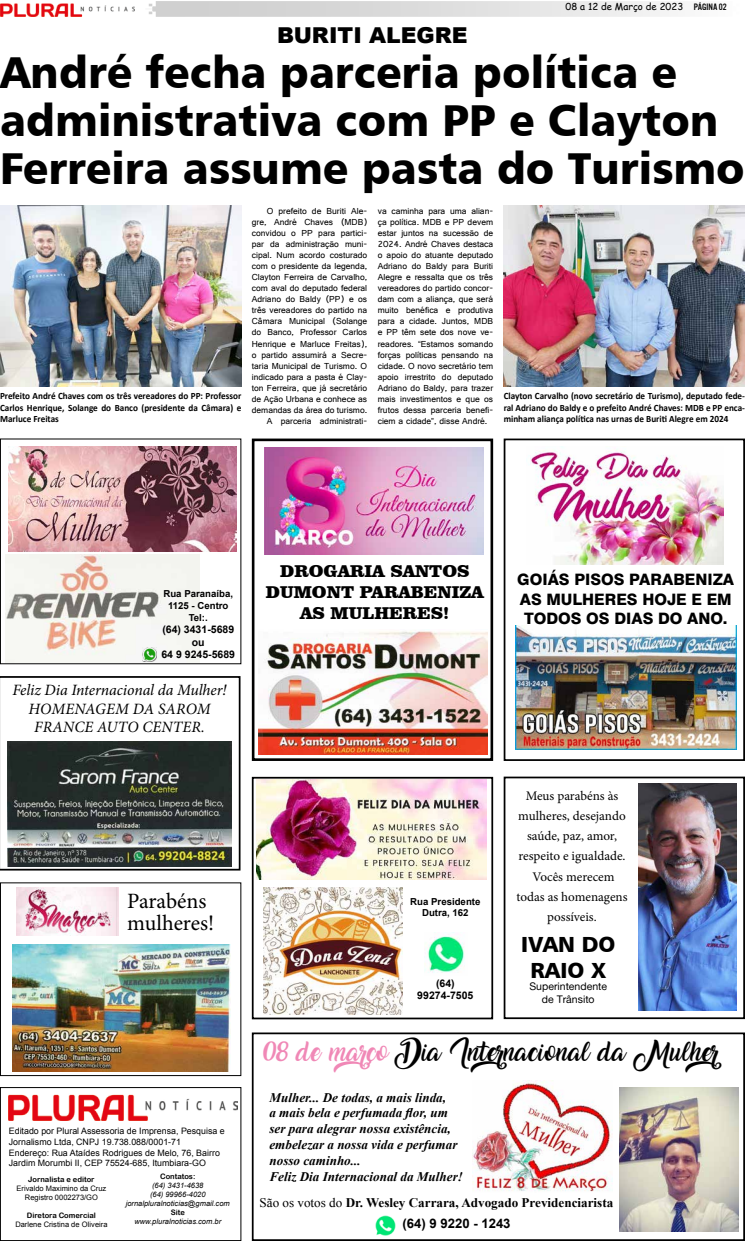
<style>
.page{position:relative;width:745px;height:1241px;background:#fff}
.page>*{position:absolute;margin:0;border:0;box-sizing:border-box;transform-origin:0 0}
.t1{font:44.62px/48.1px "Humanist 777 BT Black B";color:#000;scale:.96 1}
.t2{font:21.88px/21.9px "Minion Pro";color:#000}
.t3{font:900 21.88px "Arial";color:#000}
.t4{font:21.88px/26.2px "Humanist 777 BT Black B";color:#000;text-align:center}
.t5{font:900 17.5px/21px "Clarendon BT";color:#000;text-align:center}
.t6{font:17.5px "Amarillo";color:#000}
.t7{font:italic 15.75px/18.4px "Minion Pro";color:#000;text-align:center}
.t8{font:800 15.75px/19.2px "Swiss 721 BT";color:#000}
.t9{font:italic 700 13.12px/15.8px "Times New Roman";color:#000}
.t10{font:13.12px/20.1px "Minion Pro";color:#000;text-align:center}
.t11{font:700 13.12px "Times New Roman";color:#000}
.t12{font:700 13.12px "Arial";color:#000}
.t13{font:700 10.5px/12.6px "Arial";color:#000;text-align:center}
.t14{font:10.5px/12.6px "Alte Haas Grotesk";color:#000;text-align:center}
.t15{font:700 9.62px/11.5px "Calibri";color:#000;text-align:justify;scale:.95 1}
.t16{font:700 9.62px/11.5px "Arial";color:#000;text-align:center}
.t17{font:9.62px "Comic Sans MS";color:#000}
.t18{font:9.19px/11px "Gautami";color:#000;text-align:right}
.t19{font:8.84px/10.6px "Arial";color:#000}
.t20{font:italic 7.52px/9px "Arial";color:#000;text-align:center}
.t21{font:7.52px/9px "Arial";color:#000;text-align:center}
.t22{font:7.52px "Arial Rounded MT Bold";color:#000}
.s1{font-family:"U.S.101"}
.s2{color:#f088b6}
.s3{font-weight:400}
</style>
<div class="page">
<img style="left:256px;top:779px;width:230px;height:100px">
<svg style="left:148px;top:1px;width:521px;height:16px;background:#dedede"></svg>
<img style="left:0;top:3px;width:135px;height:14px">
<img style="left:9px;top:1094px;width:228px;height:25px">
<div style="left:0;top:1086px;width:241px;height:154px;border:1px solid #000"></div>
<img style="left:6px;top:554px;width:193px;height:108px">
<img style="left:142px;top:647px;width:14px;height:14px">
<img style="left:8px;top:446px;width:228px;height:105px">
<img style="left:16px;top:887px;width:102px;height:48px">
<img style="left:12px;top:944px;width:219px;height:127px">
<svg style="left:0;top:676px;width:240px;height:194px"></svg>
<img style="left:7px;top:741px;width:225px;height:125px">
<div style="left:252px;top:438px;width:241px;height:322px;border:3px solid #000"></div>
<img style="left:258px;top:631px;width:229px;height:123px">
<img style="left:264px;top:447px;width:218px;height:107px">
<img style="left:0;top:206px;width:241px;height:170px">
<img style="left:0;top:376px;width:242px;height:11px">
<svg style="left:503px;top:386px;width:241px;height:1px"></svg>
<img style="left:503px;top:206px;width:241px;height:180px">
<img style="left:515px;top:635px;width:220px;height:114px">
<div style="left:503px;top:438px;width:241px;height:322px;border:2px solid #000"></div>
<img style="left:530px;top:446px;width:192px;height:118px">
<svg style="left:515px;top:625px;width:221px;height:10px"></svg>
<div style="left:252px;top:776px;width:241px;height:243px;border:2px solid #000"></div>
<img style="left:263px;top:887px;width:139px;height:127px">
<img style="left:424px;top:932px;width:41px;height:41px">
<div style="left:503px;top:776px;width:241px;height:242px;border:2px solid #000"></div>
<img style="left:638px;top:783px;width:97px;height:227px">
<div style="left:252px;top:1032px;width:492px;height:208px;border:2px solid #000"></div>
<img style="left:619px;top:1087px;width:119px;height:144px">
<img style="left:375px;top:1215px;width:21px;height:21px">
<img style="left:472px;top:1080px;width:140px;height:112px">
<h2 class="t3" style="left:277px;top:19px;width:192px">BURITI ALEGRE</h2>
<p class="t17" style="left:565px;top:0;width:163px">08 a 12 de Março de 2023 <span class="s1">PÁGINa 02</span></p>
<h1 class="t1" style="left:0;top:47px;width:776px">André fecha parceria política e administrativa com PP e Clayton<br>Ferreira assume pasta do Turismo</h1>
<p class="t18" style="left:252px;top:205px;width:117px">O prefeito de Buriti Ale&shy;gre, André Chaves (MDB) convidou o PP para partici&shy;par da administração muni&shy;cipal. Num acordo costurado com o presidente da legenda,<br>Clayton Ferreira de Carvalho, com aval do deputado federal<br>Adriano do Baldy (PP) e os três vereadores do partido na<br>Câmara Municipal (Solange do Banco, Professor Carlos<br>Henrique e Marluce Freitas), o partido assumirá a Secre&shy;taria Municipal de Turismo. O indicado para a pasta é Clay&shy;ton Ferreira, que já secretário de Ação Urbana e conhece as demandas da área do turismo.<br>A parceria administrati-</p>
<p class="t18" style="left:377px;top:205px;width:117px;text-align:justify">va caminha para uma alian&shy;ça política. MDB e PP devem estar juntos na sucessão de 2024. André Chaves destaca o apoio do atuante deputado Adriano do Baldy para Buriti Alegre e ressalta que os três vereadores do partido concor&shy;dam com a aliança, que será muito benéfica e produtiva para a cidade. Juntos, MDB e PP têm sete dos nove ve&shy;readores. “Estamos somando forças políticas pensando na cidade. O novo secretário tem apoio irrestrito do deputado Adriano do Baldy, para trazer mais investimentos e que os frutos dessa parceria benefi&shy;ciem a cidade”, disse André.</p>
<p class="t15" style="left:0;top:390px;width:255px">Prefeito André Chaves com os três vereadores do PP: Professor Carlos Henrique, Solange do Banco (presidente da Câmara) e Marluce Freitas</p>
<p class="t15" style="left:503px;top:390px;width:255px">Clayton Carvalho (novo secretário de Turismo), deputado fede&shy;ral Adriano do Baldy e o prefeito André Chaves: MDB e PP enca&shy;minham aliança política nas urnas de Buriti Alegre em 2024</p>
<p class="t16" style="left:163px;top:588px;width:71px">Rua Paranaíba,<br>1125 - Centro<br>Tel:.</p>
<p class="t13" style="left:161px;top:623px;width:75px">(64) 3431-5689 ou<br>64 9 9245-5689</p>
<h3 class="t7" style="left:12px;top:681px;width:215px">Feliz Dia Internacional da Mulher!<br>HOMENAGEM DA SAROM<br>FRANCE AUTO CENTER.</h3>
<h2 class="t2" style="left:127px;top:889px;width:88px">Parabéns mulheres!</h2>
<p class="t19" style="left:9px;top:1125px;width:217px">Editado por Plural Assessoria de Imprensa, Pesquisa e Jornalismo Ltda, CNPJ 19.738.088/0001-71<br>Endereço: Rua Ataídes Rodrigues de Melo, 76, Bairro Jardim Morumbi II, CEP 75524-685, Itumbiara-GO</p>
<p class="t22" style="left:28px;top:1174px;width:68px">Jornalista e editor</p>
<p class="t21" style="left:17px;top:1183px;width:91px">Erivaldo Maximino da Cruz<br>Registro 0002273/GO</p>
<p class="t22" style="left:27px;top:1210px;width:71px">Diretora Comercial</p>
<p class="t21" style="left:15px;top:1219px;width:94px">Darlene Cristina de OIiveira</p>
<p class="t22" style="left:160px;top:1171px;width:37px">Contatos:</p>
<p class="t20" style="left:126px;top:1180px;width:105px">(64) 3431-4638<br>(64) 99966-4020 jornalpluralnoticias@gmail.com</p>
<p class="t22" style="left:170px;top:1207px;width:16px">Site</p>
<p class="t20" style="left:134px;top:1216px;width:88px">www.pluralnoticias.com.br</p>
<h3 class="t5" style="left:266px;top:559px;width:219px">DROGARIA SANTOS<br>DUMONT PARABENIZA<br>AS MULHERES!</h3>
<h3 class="t8" style="left:517px;top:570px;width:218px">GOIÁS PISOS PARABENIZA<br>AS MULHERES HOJE E EM<br>TODOS OS DIAS DO ANO.</h3>
<p class="t16" style="left:410px;top:895px;width:72px">Rua Presidente<br>Dutra, 162</p>
<p class="t13" style="left:417px;top:976px;width:58px">(64)<br>99274-7505</p>
<h3 class="t10" style="left:516px;top:785px;width:112px">Meus parabéns às mulheres, desejando saúde, paz, amor, respeito e igualdade.<br>Vocês merecem todas as homenagens possíveis.</h3>
<h2 class="t4" style="left:521px;top:930px;width:96px">IVAN DO<br>RAIO X</h2>
<p class="t14" style="left:529px;top:980px;width:79px">Superintendente de Trânsito</p>
<h3 class="t6" style="left:263px;top:1044px;width:486px"><span class="s2">08 de março</span> Dia Internacional da Mulher</h3>
<h3 class="t9" style="left:269px;top:1088px;width:195px">Mulher... De todas, a mais linda,<br>a mais bela e perfumada flor, um ser para alegrar nossa existência, embelezar a nossa vida e perfumar nosso caminho...<br>Feliz Dia Internacional da Mulher!</h3>
<h3 class="t11" style="left:259px;top:1193px;width:355px"><span class="s3">São os votos do</span> Dr. Wesley Carrara, Advogado Previdenciarista</h3>
<h3 class="t12" style="left:402px;top:1214px;width:109px">(64) 9 9220 - 1243</h3>
</div>
